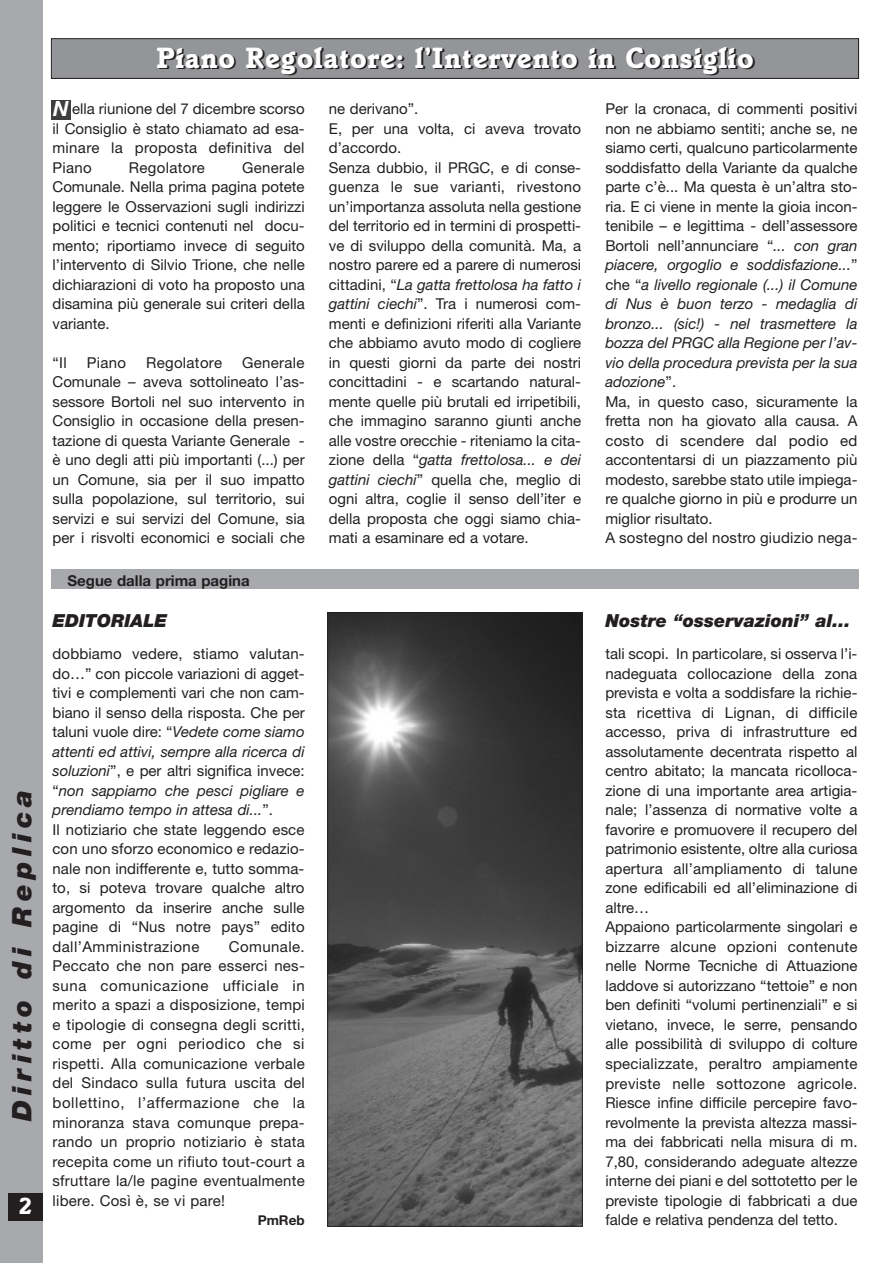
<style>
.page{position:relative;width:893px;height:1263px;background:#fff}
.page>*{position:absolute;margin:0;border:0;box-sizing:border-box;transform-origin:0 0}
.t1{font:700 30px "Italia";letter-spacing:.03em;color:#231f20}
.t2{font:italic 900 27px "Helvetica Neue";letter-spacing:.2em;color:#231f20}
.t3{font:700 24px "Italia";color:#fff}
.t4{font:italic 700 21px "Helvetica Neue";color:#fff}
.t5{font:italic 900 18px "Helvetica Neue";color:#231f20}
.t6{font:15px/19.5px "Helvetica Neue";color:#231f20}
.t7{font:700 15px "Helvetica Neue";color:#231f20}
.t8{font:15px "Helvetica Neue";letter-spacing:.02em;color:#231f20}
.t9{font:700 13.5px "Helvetica Neue";color:#231f20}
.s1{font-style:italic}
</style>
<div class="page">
<div style="left:0;top:0;width:43px;height:1263px;background:#a8a9ad"></div>
<div style="left:9px;top:1193px;width:34px;height:27px;background:#231f20"></div>
<div style="left:51px;top:570px;width:808px;height:19px;background:#a8a9ad"></div>
<img style="left:329px;top:614px;width:252px;height:610px">
<div style="left:327px;top:612px;width:256px;height:614px;border:1px solid #231f20"></div>
<div style="left:52px;top:39px;width:806px;height:39px;background:#939598"></div>
<div style="left:51px;top:38px;width:808px;height:41px;border:1px solid #231f20"></div>
<div style="left:51px;top:100px;width:20px;height:19px;background:#3e3e3f"></div>
<h2 class="t2" style="left:12px;top:1121px;width:333px;rotate:-90deg">Diritto di Replica</h2>
<h3 class="t3" style="left:19px;top:1197px;width:15px">2</h3>
<h1 class="t1" style="left:158px;top:47px;width:599px">Piano Regolatore: l’Intervento in Consiglio</h1>
<h3 class="t4" style="left:53px;top:101px;width:17px">N</h3>
<p class="t6" style="left:53px;top:101px;width:254px;text-align:justify;text-indent:20px">ella riunione del 7 dicembre scorso il Consiglio è stato chiamato ad esa&shy;minare la proposta definitiva del Piano</p>
<p class="t6" style="left:53px;top:159px;width:254px;text-align:justify;text-indent:189px">Generale Comunale. Nella prima pagina potete leggere le Osservazioni sugli indirizzi politici e tecnici contenuti nel docu&shy;mento; riportiamo invece di seguito l’intervento di Silvio Trione, che nelle dichiarazioni di voto ha proposto una disamina più generale sui criteri della variante.</p>
<p class="t6" style="left:53px;top:354px;width:16px">“Il</p>
<p class="t6" style="left:87px;top:354px;width:41px">Piano</p>
<p class="t8" style="left:146px;top:357px;width:78px">Regolatore</p>
<p class="t8" style="left:129px;top:162px;width:78px">Regolatore</p>
<p class="t6" style="left:53px;top:354px;width:254px;text-align:justify;text-indent:190px">Generale Comunale – aveva sottolineato l’as&shy;sessore Bortoli nel suo intervento in Consiglio in occasione della presen&shy;tazione di questa Variante Generale - è uno degli atti più importanti (...) per un Comune, sia per il suo impatto sulla popolazione, sul territorio, sui servizi e sui servizi del Comune, sia per i risvolti economici e sociali che</p>
<p class="t6" style="left:329px;top:101px;width:254px">ne derivano”.<br>E, per una volta, ci aveva trovato d’accordo.<br>Senza dubbio, il PRGC, e di conse&shy;guenza le sue varianti, rivestono un’importanza assoluta nella gestione del territorio ed in termini di prospetti&shy;ve di sviluppo della comunità. Ma, a nostro parere ed a parere di numerosi cittadini, “<span class="s1">La gatta frettolosa ha fatto i gattini ciechi</span>”. Tra i numerosi com&shy;menti e definizioni riferiti alla Variante che abbiamo avuto modo di cogliere in questi giorni da parte dei nostri concittadini - e scartando natural&shy;mente quelle più brutali ed irripetibili, che immagino saranno giunti anche alle vostre orecchie - riteniamo la cita&shy;zione della “<span class="s1">gatta frettolosa... e dei gattini ciechi</span>” quella che, meglio di ogni altra, coglie il senso dell’iter e della proposta che oggi siamo chia&shy;mati a esaminare ed a votare.</p>
<p class="t6" style="left:605px;top:101px;width:254px">Per la cronaca, di commenti positivi non ne abbiamo sentiti; anche se, ne siamo certi, qualcuno particolarmente soddisfatto della Variante da qualche parte c’è... Ma questa è un’altra sto&shy;ria. E ci viene in mente la gioia incon&shy;tenibile – e legittima - dell’assessore Bortoli nell’annunciare “<span class="s1">... con gran piacere, orgoglio e soddisfazione...</span>” che “<span class="s1">a livello regionale (...) il Comune di Nus è buon terzo - medaglia di bronzo... (sic!) - nel trasmettere la bozza del PRGC alla Regione per l’av&shy;vio della procedura prevista per la sua adozione</span>”.<br>Ma, in questo caso, sicuramente la fretta non ha giovato alla causa. A costo di scendere dal podio ed accontentarsi di un piazzamento più modesto, sarebbe stato utile impiega&shy;re qualche giorno in più e produrre un miglior risultato.<br>A sostegno del nostro giudizio nega-</p>
<p class="t7" style="left:68px;top:571px;width:184px">Segue dalla prima pagina</p>
<p class="t5" style="left:53px;top:614px;width:116px">EDITORIALE</p>
<p class="t5" style="left:605px;top:614px;width:247px">Nostre “osservazioni” al...</p>
<p class="t6" style="left:53px;top:646px;width:254px">dobbiamo vedere, stiamo valutan&shy;do…” con piccole variazioni di agget&shy;tivi e complementi vari che non cam&shy;biano il senso della risposta. Che per taluni vuole dire: “<span class="s1">Vedete come siamo attenti ed attivi, sempre alla ricerca di soluzioni</span>”, e per altri significa invece: “<span class="s1">non sappiamo che pesci pigliare e prendiamo tempo in attesa di...</span>”.<br>Il notiziario che state leggendo esce con uno sforzo economico e redazio&shy;nale non indifferente e, tutto somma&shy;to, si poteva trovare qualche altro argomento da inserire anche sulle pagine di “Nus notre pays” edito dall’Amministrazione</p>
<p class="t6" style="left:53px;top:938px;width:254px;text-align:justify;text-indent:176px">Comunale.<br>Peccato che non pare esserci nes&shy;suna comunicazione ufficiale in merito a spazi a disposizione, tempi e tipologie di consegna degli scritti, come per ogni periodico che si rispetti. Alla comunicazione verbale del Sindaco sulla futura uscita del bollettino, l’affermazione che la minoranza stava comunque prepa&shy;rando un proprio notiziario è stata recepita come un rifiuto tout-court a sfruttare la/le pagine eventualmente libere. Così è, se vi pare!</p>
<p class="t9" style="left:258px;top:1212px;width:48px">PmReb</p>
<p class="t6" style="left:605px;top:646px;width:254px">tali scopi. In particolare, si osserva l’i&shy;nadeguata collocazione della zona prevista e volta a soddisfare la richie&shy;sta ricettiva di Lignan, di difficile accesso, priva di infrastrutture ed assolutamente decentrata rispetto al centro abitato; la mancata ricolloca&shy;zione di una importante area artigia&shy;nale; l’assenza di normative volte a favorire e promuovere il recupero del patrimonio esistente, oltre alla curiosa apertura all’ampliamento di talune zone edificabili ed all’eliminazione di altre…<br>Appaiono particolarmente singolari e bizzarre alcune opzioni contenute nelle Norme Tecniche di Attuazione laddove si autorizzano “tettoie” e non ben definiti “volumi pertinenziali” e si vietano, invece, le serre, pensando alle possibilità di sviluppo di colture specializzate, peraltro ampiamente previste nelle sottozone agricole.<br>Riesce infine difficile percepire favo&shy;revolmente la prevista altezza massi&shy;ma dei fabbricati nella misura di m.<br>7,80, considerando adeguate altezze interne dei piani e del sottotetto per le previste tipologie di fabbricati a due falde e relativa pendenza del tetto.</p>
</div>
